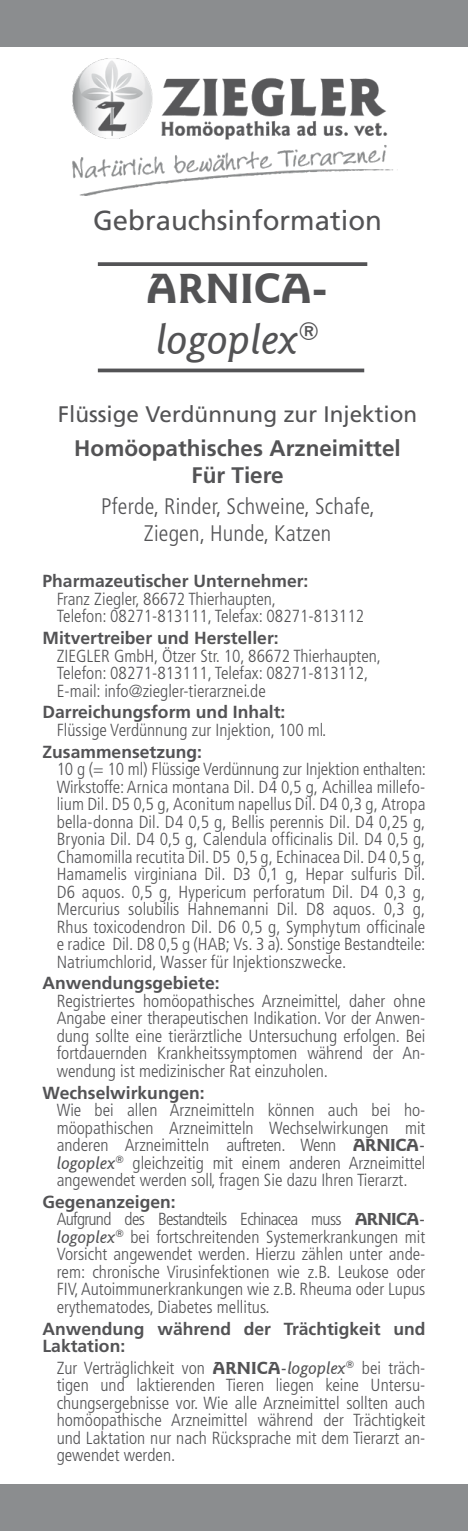
<style>
.page{position:relative;width:468px;height:1531px;background:#fff}
.page>*{position:absolute;margin:0;border:0;box-sizing:border-box;transform-origin:0 0}
.t1{font:italic 500 42.5px/51px "Goudy Sans IT Cby BT";color:#535355}
.t2{font:27.5px "Frutiger LT Pro";color:#535355}
.t3{font:300 condensed 22.5px/27px "Frutiger LT Pro";letter-spacing:.01em;color:#535355;text-align:center}
.t4{font:700 22.5px/27px "Frutiger LT Std";color:#535355;text-align:center}
.t5{font:22.5px "Frutiger LT Pro";color:#535355}
.t6{font:300 condensed 17.5px/17.5px "Frutiger LT Pro";color:#535355;text-align:justify}
.t7{font:700 17.5px/17.5px "Frutiger LT Std";color:#535355}
.s1{font-weight:700;font-style:normal}
.s2{font-family:"Goudy Sans IT Cby BT";font-weight:700;font-stretch:normal}
.s3{font-family:"Goudy Sans IT Cby BT";font-weight:500;font-style:italic;font-stretch:normal}
.s4{font-family:"Goudy Sans IT Cby BT";font-weight:500;font-stretch:normal}
</style>
<div class="page">
<div style="left:0;top:0;width:468px;height:46px;background:#8b8d8f"></div>
<div style="left:0;top:1485px;width:468px;height:46px;background:#8b8d8f"></div>
<img style="left:72px;top:58px;width:321px;height:138px">
<svg style="left:98px;top:262px;width:269px;height:4px"></svg>
<hr style="left:98px;top:369px;width:266px;height:3px;background:#535355">
<h2 class="t2" style="left:93px;top:205px;width:290px">Gebrauchsinformation</h2>
<h1 class="t1" style="left:146px;top:263px;width:184px"><span class="s1">ARNICA&shy;</span>logoplex<sup>®</sup></h1>
<p class="t5" style="left:58px;top:401px;width:361px">Flüssige Verdünnung zur Injektion</p>
<p class="t4" style="left:74px;top:435px;width:328px">Homöopathisches Arzneimittel<br>Für Tiere</p>
<p class="t3" style="left:101px;top:492px;width:275px">Pferde, Rinder, Schweine, Schafe,<br>Ziegen, Hunde, Katzen</p>
<p class="t7" style="left:43px;top:572px;width:267px">Pharmazeutischer Unternehmer:</p>
<p class="t6" style="left:57px;top:590px;width:309px">Franz Ziegler, 86672 Thierhaupten,<br>Telefon: 08271-813111, Telefax: 08271-813112</p>
<p class="t7" style="left:43px;top:629px;width:238px">Mitvertreiber und Hersteller:</p>
<p class="t6" style="left:57px;top:647px;width:326px;text-align:left">ZIEGLER GmbH, Ötzer Str. 10, 86672 Thierhaupten,<br>Telefon: 08271-813111, Telefax: 08271-813112,<br>E-mail: info@ziegler-tierarznei.de</p>
<p class="t7" style="left:43px;top:703px;width:244px">Darreichungsform und Inhalt:</p>
<p class="t6" style="left:57px;top:721px;width:271px">Flüssige Verdünnung zur Injektion, 100 ml.</p>
<p class="t7" style="left:43px;top:743px;width:161px">Zusammensetzung:</p>
<p class="t6" style="left:57px;top:760px;width:371px">10 g (= 10 ml) Flüssige Verdünnung zur Injektion enthalten:<br>Wirkstoffe: Arnica montana Dil. D4 0,5 g, Achillea millefo&shy;lium Dil. D5 0,5 g, Aconitum napellus Dil. D4 0,3 g, Atropa bella-donna Dil. D4 0,5 g, Bellis perennis Dil. D4 0,25 g, Bryonia Dil. D4 0,5 g, Calendula officinalis Dil. D4 0,5 g, Chamomilla recutita Dil. D5 0,5 g, Echinacea Dil. D4 0,5 g, Hamamelis virginiana Dil. D3 0,1 g, Hepar sulfuris Dil.<br>D6 aquos. 0,5 g, Hypericum perforatum Dil. D4 0,3 g, Mercurius solubilis Hahnemanni Dil. D8 aquos. 0,3 g, Rhus toxicodendron Dil. D6 0,5 g, Symphytum officinale e radice Dil. D8 0,5 g (HAB; Vs. 3 a). Sonstige Bestandteile:<br>Natriumchlorid, Wasser für Injektionszwecke.</p>
<p class="t7" style="left:43px;top:974px;width:178px">Anwendungsgebiete:</p>
<p class="t6" style="left:57px;top:992px;width:370px">Registriertes homöopathisches Arzneimittel, daher ohne Angabe einer therapeutischen Indikation. Vor der Anwen&shy;dung sollte eine tierärztliche Untersuchung erfolgen. Bei fortdauernden Krankheitssymptomen während der An&shy;wendung ist medizinischer Rat einzuholen.</p>
<p class="t7" style="left:43px;top:1084px;width:164px">Wechselwirkungen:</p>
<p class="t6" style="left:57px;top:1101px;width:370px">Wie bei allen Arzneimitteln können auch bei ho&shy;möopathischen Arzneimitteln Wechselwirkungen mit anderen Arzneimitteln auftreten. Wenn <span class="s2">ARNICA&shy;</span><span class="s3">logoplex</span><sup>®</sup> gleichzeitig mit einem anderen Arzneimittel angewendet werden soll, fragen Sie dazu Ihren Tierarzt.</p>
<p class="t7" style="left:43px;top:1193px;width:135px">Gegenanzeigen:</p>
<p class="t6" style="left:57px;top:1211px;width:370px">Aufgrund des Bestandteils Echinacea muss <span class="s2">ARNICA&shy;</span><span class="s3">logoplex</span><sup>®</sup> bei fortschreitenden Systemerkrankungen mit Vorsicht angewendet werden. Hierzu zählen unter ande&shy;rem: chronische Virusinfektionen wie z.B. Leukose oder FIV, Autoimmunerkrankungen wie z.B. Rheuma oder Lupus erythematodes, Diabetes mellitus.</p>
<p class="t7" style="left:43px;top:1320px;width:384px">Anwendung während der Trächtigkeit und<br>Laktation:</p>
<p class="t6" style="left:57px;top:1359px;width:370px">Zur Verträglichkeit von <span class="s2">ARNICA</span><span class="s4">-</span><span class="s3">logoplex</span><sup>®</sup> bei träch&shy;tigen und laktierenden Tieren liegen keine Untersu&shy;chungsergebnisse vor. Wie alle Arzneimittel sollten auch homöopathische Arzneimittel während der Trächtigkeit und Laktation nur nach Rücksprache mit dem Tierarzt an&shy;gewendet werden.</p>
</div>
